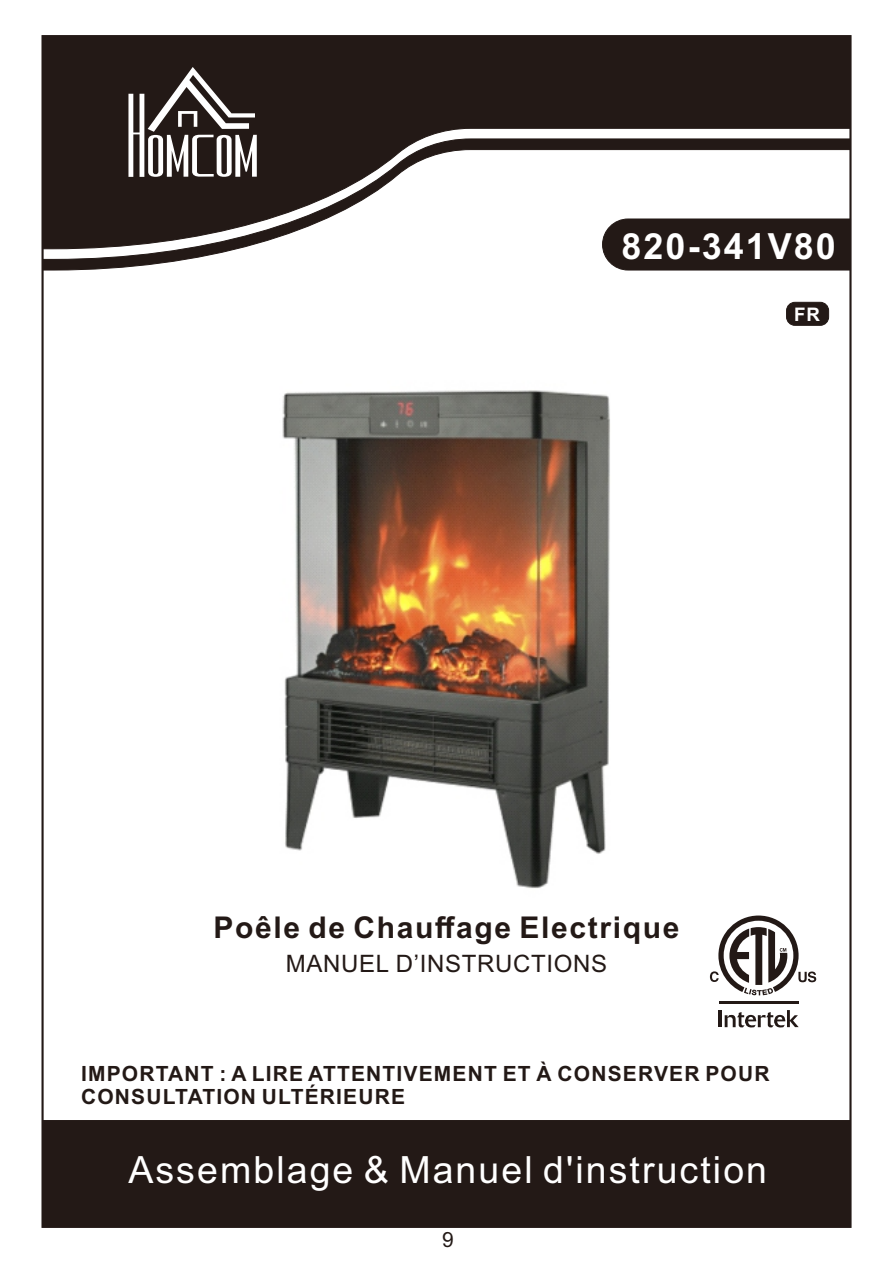
<style>
.page{position:relative;width:893px;height:1263px;background:#fff}
.page>*{position:absolute;margin:0;border:0;box-sizing:border-box;transform-origin:0 0}
.t1{font:37.5px "Arial";letter-spacing:.055em;color:#fff}
.t2{font:700 36px "Arial";letter-spacing:.055em;color:#fff}
.t3{font:700 30px "Arial";letter-spacing:.055em;color:#231916}
.t4{font:24px "Arial";letter-spacing:.03em;color:#231916}
.t5{font:700 21px/23.4px "Arial";letter-spacing:.055em;color:#231916}
.t6{font:21px "Arial";color:#231916}
.t7{font:700 18.75px "Arial";color:#fff}
</style>
<div class="page">
<div style="left:44px;top:38px;width:804px;height:100px;background:#231916"></div>
<svg style="left:44px;top:138px;width:804px;height:133px"></svg>
<svg style="left:128px;top:67px;width:129px;height:110px"></svg>
<div style="left:602px;top:218px;width:246px;height:53px;background:#231916"></div>
<div style="left:786px;top:302px;width:43px;height:24px;background:#231916;border:1px solid #231916;border-radius:8px"></div>
<img style="left:282px;top:390px;width:328px;height:498px">
<div style="left:42px;top:1120px;width:809px;height:108px;background:#231916"></div>
<hr style="left:719px;top:1010px;width:3px;height:17px;background:#231916">
<svg style="left:725px;top:1010px;width:74px;height:17px"></svg>
<hr style="left:719px;top:1001px;width:80px;height:2px;background:#231916">
<svg style="left:710px;top:915px;width:106px;height:80px"></svg>
<h2 class="t2" style="left:622px;top:233px;width:216px">820-341V80</h2>
<p class="t7" style="left:794px;top:307px;width:27px">FR</p>
<h3 class="t3" style="left:213px;top:916px;width:468px">Poêle de Chauffage Electrique</h3>
<p class="t4" style="left:286px;top:954px;width:323px">MANUEL D’INSTRUCTIONS</p>
<p class="t5" style="left:81px;top:1063px;width:690px">IMPORTANT : A LIRE ATTENTIVEMENT ET À CONSERVER POUR<br>CONSULTATION ULTÉRIEURE</p>
<h1 class="t1" style="left:128px;top:1156px;width:640px">Assemblage &amp; Manuel d'instruction</h1>
<p class="t6" style="left:442px;top:1231px;width:13px">9</p>
</div>
